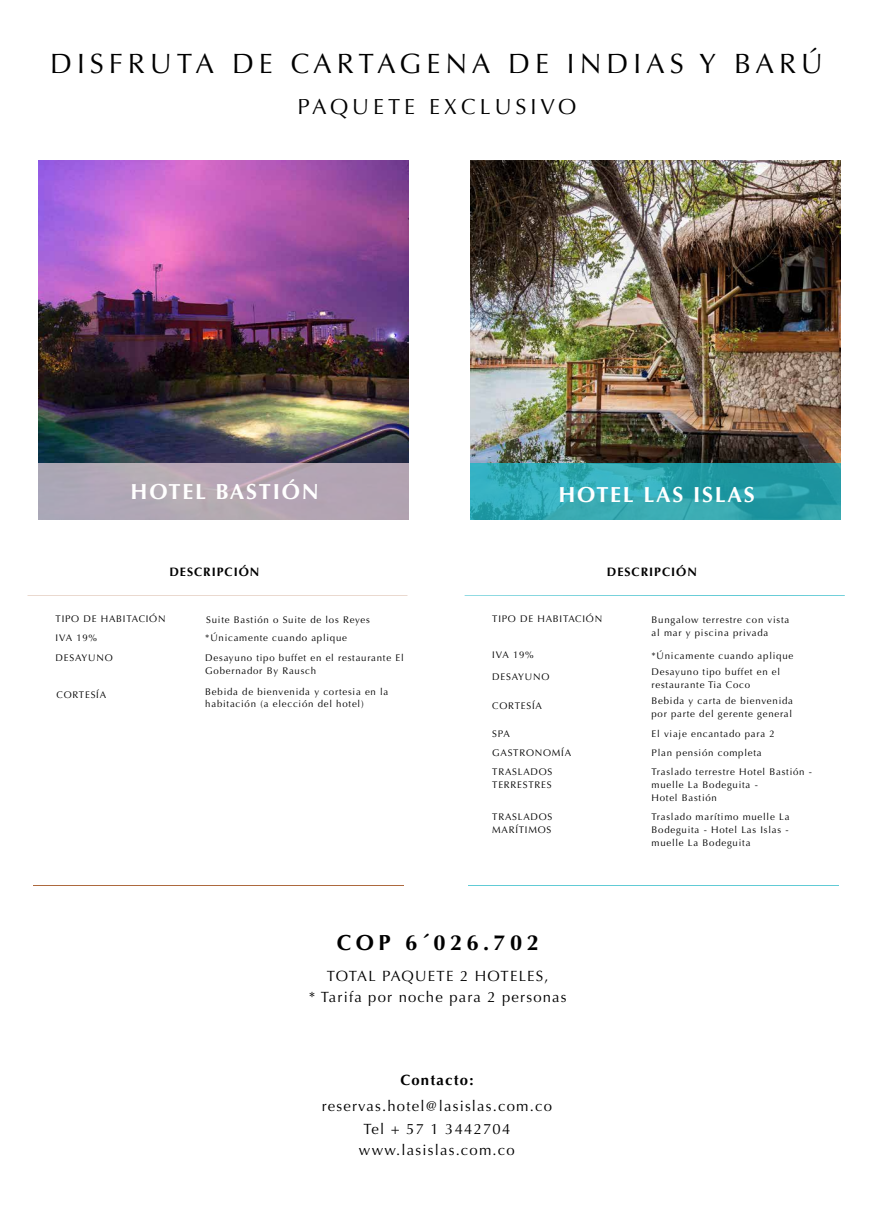
<style>
.page{position:relative;width:875px;height:1214px;background:#fff}
.page>*{position:absolute;margin:0;border:0;box-sizing:border-box;transform-origin:0 0}
.t1{font:28px "Optima";letter-spacing:.18em;color:#000}
.t2{font:700 21.88px "Optima";letter-spacing:.08em;color:#fff}
.t3{font:21.88px "Optima";letter-spacing:.18em;color:#000}
.t4{font:700 21.88px "Optima";letter-spacing:.2em;color:#000}
.t5{font:14.88px/22.3px "Optima";letter-spacing:.08em;color:#000;text-align:center}
.t6{font:700 14.88px "Optima";letter-spacing:.08em;color:#000}
.t7{font:700 12.25px "Optima";letter-spacing:.08em;color:#000}
.t8{font:9.62px/13.1px "Optima";letter-spacing:.08em;color:#000}
</style>
<div class="page">
<img style="left:38px;top:160px;width:370px;height:302px">
<div style="left:38px;top:462px;width:370px;height:57px;background:#b3a7b5"></div>
<img style="left:471px;top:160px;width:370px;height:303px">
<svg style="left:471px;top:463px;width:370px;height:57px;background:#2da4af"></svg>
<hr style="left:468px;top:885px;width:370px;height:1px;background:#1eb5c4">
<svg style="left:465px;top:595px;width:380px;height:1px"></svg>
<hr style="left:33px;top:885px;width:370px;height:1px;background:#ad693e">
<svg style="left:27px;top:595px;width:380px;height:1px"></svg>
<h1 class="t1" style="left:50px;top:47px;width:774px">DISFRUTA DE CARTAGENA DE INDIAS Y BARÚ</h1>
<h2 class="t3" style="left:297px;top:94px;width:281px">PAQUETE EXCLUSIVO</h2>
<h2 class="t2" style="left:131px;top:478px;width:190px">HOTEL BASTIÓN</h2>
<p class="t7" style="left:169px;top:565px;width:92px">DESCRIPCIÓN</p>
<p class="t8" style="left:56px;top:612px;width:111px">TIPO DE HABITACIÓN</p>
<p class="t8" style="left:56px;top:631px;width:43px">IVA 19%</p>
<p class="t8" style="left:56px;top:651px;width:59px">DESAYUNO</p>
<p class="t8" style="left:57px;top:688px;width:51px">CORTESÍA</p>
<p class="t8" style="left:205px;top:611px;width:166px;line-height:18.1px">Suite Bastión o Suite de los Reyes *Únicamente cuando aplique</p>
<p class="t8" style="left:205px;top:651px;width:200px">Desayuno tipo buffet en el restaurante El<br>Gobernador By Rausch</p>
<p class="t8" style="left:205px;top:686px;width:185px;line-height:12.2px">Bebida de bienvenida y cortesia en la habitación (a elección del hotel)</p>
<h2 class="t2" style="left:558px;top:481px;width:198px">HOTEL LAS ISLAS</h2>
<p class="t7" style="left:607px;top:565px;width:92px">DESCRIPCIÓN</p>
<p class="t8" style="left:492px;top:612px;width:111px">TIPO DE HABITACIÓN</p>
<p class="t8" style="left:492px;top:649px;width:43px">IVA 19%</p>
<p class="t8" style="left:652px;top:613px;width:139px">Bungalow terrestre con vista al mar y piscina privada</p>
<p class="t8" style="left:652px;top:649px;width:143px">*Únicamente cuando aplique</p>
<p class="t8" style="left:492px;top:670px;width:59px">DESAYUNO</p>
<p class="t8" style="left:652px;top:666px;width:130px;line-height:12.2px">Desayuno tipo buffet en el restaurante Tia Coco</p>
<p class="t8" style="left:492px;top:699px;width:51px">CORTESÍA</p>
<p class="t8" style="left:652px;top:695px;width:143px;line-height:12.2px">Bebida y carta de bienvenida por parte del gerente general</p>
<p class="t8" style="left:492px;top:725px;width:80px;line-height:18.8px">SPA<br>GASTRONOMÍA<br>TRASLADOS</p>
<p class="t8" style="left:492px;top:778px;width:61px">TERRESTRES</p>
<p class="t8" style="left:652px;top:724px;width:162px;line-height:19.2px">El viaje encantado para 2<br>Plan pensión completa<br>Traslado terrestre Hotel Bastión -</p>
<p class="t8" style="left:652px;top:778px;width:108px">muelle La Bodeguita -<br>Hotel Bastión</p>
<p class="t8" style="left:492px;top:810px;width:62px">TRASLADOS<br>MARÍTIMOS</p>
<p class="t8" style="left:652px;top:810px;width:139px;text-align:justify">Traslado marítimo muelle La Bodeguita - Hotel Las Islas - muelle La Bodeguita</p>
<h2 class="t4" style="left:337px;top:929px;width:204px">COP 6´026.702</h2>
<h3 class="t5" style="left:309px;top:966px;width:259px;line-height:21px">TOTAL PAQUETE 2 HOTELES,<br>* Tarifa por noche para 2 personas</h3>
<h3 class="t6" style="left:400px;top:1071px;width:75px">Contacto:</h3>
<h3 class="t5" style="left:322px;top:1094px;width:232px">reservas.hotel@lasislas.com.co<br>Tel + 57 1 3442704 www.lasislas.com.co</h3>
</div>
